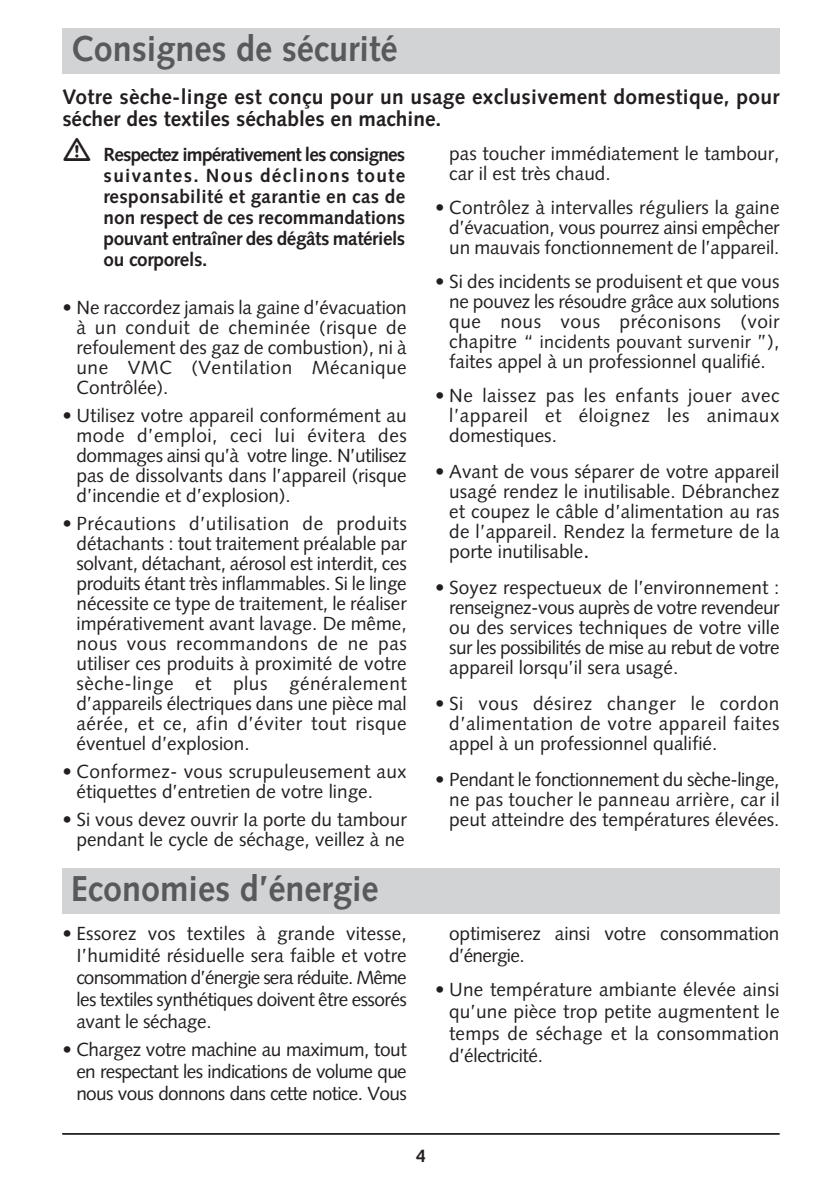
<style>
.page{position:relative;width:840px;height:1190px;background:#fff}
.page>*{position:absolute;margin:0;border:0;box-sizing:border-box;transform-origin:0 0}
.t1{font:700 36px "Syntax";color:#58595b;scale:.95 1}
.t2{font:700 21px/22px "Syntax";letter-spacing:.015em;color:#231f20}
.t3{font:19px/20px "Syntax";color:#231f20;text-align:justify}
.t4{font:700 19px/21px "Syntax";letter-spacing:-.025em;color:#231f20;text-align:justify}
.t5{font:18px "Syntax";letter-spacing:.015em;color:#231f20}
.t6{font:700 18px "Syntax";color:#231f20}
.s1{font-size:19px}
.s2{font-size:24px}
</style>
<div class="page">
<hr style="left:62px;top:1133px;width:718px;height:2px;background:#231f20">
<div style="left:62px;top:28px;width:718px;height:46px;background:#d1d3d4"></div>
<div style="left:62px;top:868px;width:718px;height:45px;background:#d1d3d4"></div>
<h1 class="t1" style="left:71px;top:34px;width:345px">Consignes de sécurité</h1>
<p class="t2" style="left:62px;top:87px;width:719px">Votre sèche-linge est conçu pour un usage exclusivement domestique, pour sécher des textiles séchables en machine.</p>
<p class="t4" style="left:104px;top:146px;width:303px">Respectez impérativement les consignes suivantes. Nous déclinons toute responsabilité et garantie en cas de non respect de ces recommandations pouvant entraîner des dégâts matériels ou corporels.</p>
<p class="t3" style="left:77px;top:299px;width:332px;text-indent:-14px">• Ne raccordez jamais la gaine d’évacuation à un conduit de cheminée (risque de refoulement des gaz de combustion), ni à une VMC (Ventilation Mécanique Contrôlée).</p>
<p class="t3" style="left:77px;top:407px;width:332px;text-indent:-14px">• Utilisez votre appareil conformément au mode d’emploi, ceci lui évitera des dommages ainsi qu’à votre linge. N’utilisez pas de dissolvants dans l’appareil (risque d’incendie et d’explosion).</p>
<p class="t3" style="left:77px;top:515px;width:332px;text-indent:-14px">• Précautions d’utilisation de produits détachants : tout traitement préalable par solvant, détachant, aérosol est interdit, ces produits étant très inflammables. Si le linge nécessite ce type de traitement, le réaliser impérativement avant lavage. De même, nous vous recommandons de ne pas utiliser ces produits à proximité de votre sèche-linge et plus généralement d’appareils électriques dans une pièce mal aérée, et ce, afin d’éviter tout risque éventuel d’explosion.</p>
<p class="t3" style="left:77px;top:763px;width:332px;text-indent:-14px">• Conformez- vous scrupuleusement aux étiquettes d’entretien de votre linge.</p>
<p class="t3" style="left:62px;top:811px;width:346px;text-align:right">• Si vous devez ouvrir Ia porte du tambour pendant le cycle de séchage, veillez à ne</p>
<h1 class="t1" style="left:71px;top:874px;width:325px">Economies d’énergie</h1>
<p class="t3" style="left:76px;top:925px;width:332px;line-height:22px;text-indent:-14px">• Essorez vos textiles à grande vitesse, I’humidité résiduelle sera faible et votre consommation d’énergie sera réduite. Même les textiles synthétiques doivent être essorés avant le séchage.</p>
<p class="t3" style="left:76px;top:1040px;width:332px;line-height:22px;text-indent:-14px">• Chargez votre machine au maximum, tout en respectant les indications de volume que nous vous donnons dans cette notice. Vous</p>
<p class="t3" style="left:449px;top:145px;width:332px">pas toucher immédiatement le tambour, car il est très chaud.</p>
<p class="t3" style="left:449px;top:199px;width:332px;text-indent:-14px">• Contrôlez à intervalles réguliers la gaine d’évacuation, vous pourrez ainsi empêcher un mauvais fonctionnement de l’appareil.</p>
<p class="t3" style="left:449px;top:273px;width:332px;text-indent:-14px">• Si des incidents se produisent et que vous ne pouvez les résoudre grâce aux solutions que nous vous préconisons (voir</p>
<p class="t5" style="left:449px;top:335px;width:332px"><span class="s1">chapitre “</span> incidents pouvant survenir <span class="s1">”),</span></p>
<p class="t3" style="left:449px;top:353px;width:318px">faites appel à un professionnel qualifié.</p>
<p class="t3" style="left:449px;top:387px;width:332px;text-indent:-14px">• Ne laissez pas les enfants jouer avec l’appareil et éloignez les animaux domestiques.</p>
<p class="t3" style="left:449px;top:463px;width:332px;text-indent:-14px">• Avant de vous séparer de votre appareil usagé rendez le inutilisable. Débranchez et coupez le câble d’alimentation au ras de l’appareil. Rendez la fermeture de la porte inutilisable<span class="s2">.</span></p>
<p class="t3" style="left:449px;top:579px;width:332px;text-indent:-14px">• Soyez respectueux de l’environnement : renseignez-vous auprès de votre revendeur ou des services techniques de votre ville sur les possibilités de mise au rebut de votre appareil lorsqu’il sera usagé.</p>
<p class="t3" style="left:449px;top:695px;width:332px;text-indent:-14px">• Si vous désirez changer le cordon d’alimentation de votre appareil faites appel à un professionnel qualifié.</p>
<p class="t3" style="left:449px;top:771px;width:332px;text-indent:-14px">• Pendant le fonctionnement du sèche-linge, ne pas toucher le panneau arrière, car il peut atteindre des températures élevées.</p>
<p class="t3" style="left:449px;top:925px;width:332px;line-height:22px">optimiserez ainsi votre consommation d’énergie.</p>
<p class="t3" style="left:449px;top:980px;width:332px;line-height:22px;text-indent:-14px">• Une température ambiante élevée ainsi qu’une pièce trop petite augmentent le temps de séchage et la consommation d’électricité.</p>
<p class="t6" style="left:416px;top:1149px;width:12px">4</p>
</div>
